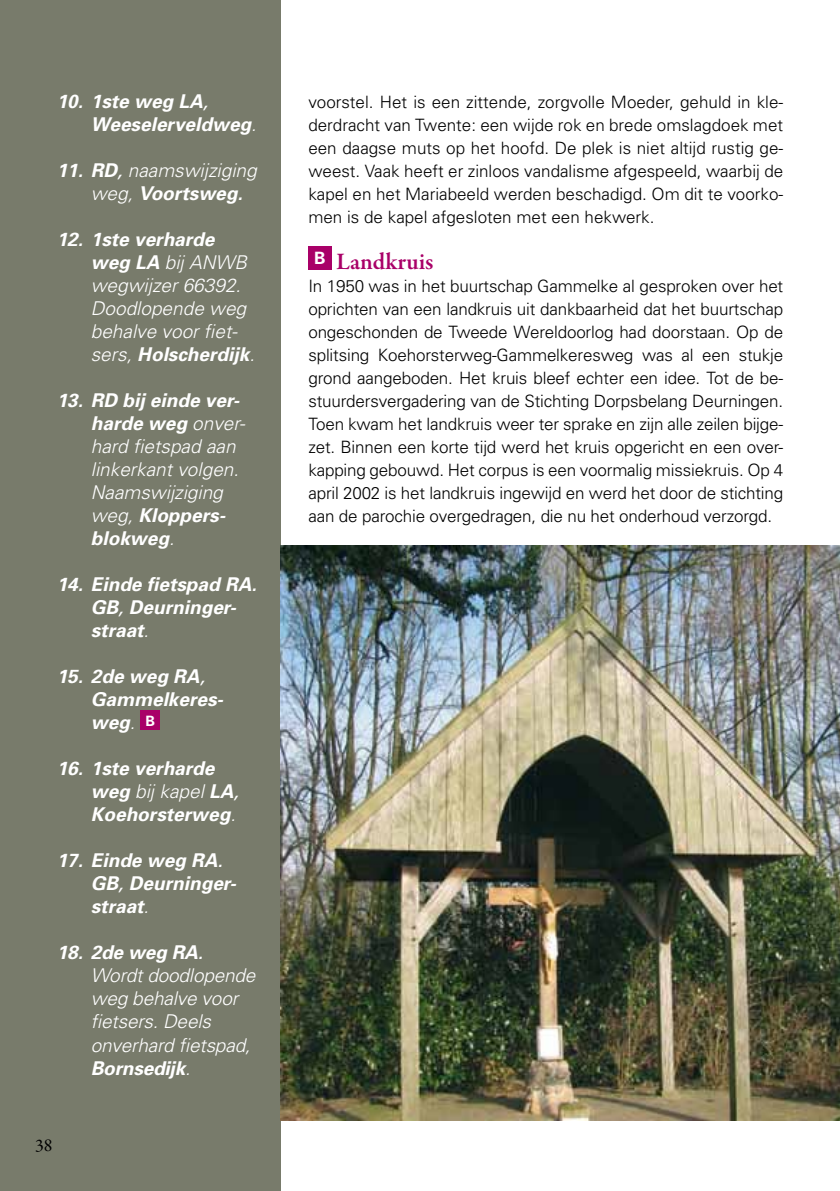
<style>
.page{position:relative;width:840px;height:1191px;background:#fff}
.page>*{position:absolute;margin:0;border:0;box-sizing:border-box;transform-origin:0 0}
.t1{font:600 24px "Garamond Premr Pro";color:#a90068}
.t2{font:italic 300 19px/23px "Univers";color:#fff}
.t3{font:italic 700 19px/23px "Univers";color:#fff}
.t4{font:18px "Garamond Premr Pro";color:#000}
.t5{font:300 17px/23px "Univers";letter-spacing:-.005em;color:#000;text-align:justify}
.s1{font-weight:400}
.s2{font-weight:300}
.s3{font-weight:700}
</style>
<div class="page">
<div style="left:0;top:0;width:280px;height:1191px;background:#787b6b"></div>
<div style="left:140px;top:711px;width:20px;height:19px;background:#a90068"></div>
<div style="left:308px;top:246px;width:23px;height:23px;background:#a90068"></div>
<img style="left:280px;top:545px;width:559px;height:575px">
<p class="t3" style="left:91px;top:90px;width:167px;text-indent:-34px">10. 1ste weg LA<span class="s1">,<br></span>Weeselerveldweg<span class="s2">.</span></p>
<p class="t2" style="left:91px;top:159px;width:167px;text-indent:-34px"><span class="s3">11. RD</span><span class="s1">,</span> naamswijziging weg, <span class="s3">Voortsweg.</span></p>
<p class="t2" style="left:91px;top:228px;width:165px;text-indent:-34px"><span class="s3">12. 1ste verharde weg LA</span> bij ANWB wegwijzer 66392.<br>Doodlopende weg behalve voor fiet&shy;sers, <span class="s3">Holscherdijk</span>.</p>
<p class="t2" style="left:91px;top:389px;width:156px;text-indent:-34px"><span class="s3">13. RD bij einde ver&shy;harde weg</span> onver&shy;hard fietspad aan linkerkant volgen.<br>Naamswijziging weg, <span class="s3">Kloppers&shy;blokweg</span>.</p>
<p class="t3" style="left:91px;top:573px;width:167px;text-indent:-34px">14. Einde fietspad RA.<br>GB<span class="s1">,</span> Deurninger&shy;straat<span class="s2">.</span></p>
<p class="t3" style="left:91px;top:665px;width:134px;text-indent:-34px">15. 2de weg RA<span class="s1">,<br></span>Gammelkeres&shy;weg<span class="s2">.</span> <sup>B</sup></p>
<p class="t3" style="left:91px;top:757px;width:149px;text-indent:-34px">16. 1ste verharde weg <span class="s2">bij kapel</span> LA<span class="s1">,<br></span>Koehorsterweg<span class="s2">.</span></p>
<p class="t3" style="left:91px;top:849px;width:147px;text-indent:-34px">17. Einde weg RA<span class="s1">.<br></span>GB<span class="s1">,</span> Deurninger&shy;straat<span class="s2">.</span></p>
<p class="t2" style="left:91px;top:941px;width:166px;text-indent:-34px"><span class="s3">18. 2de weg RA</span><span class="s1">.<br></span>Wordt doodlopende weg behalve voor fietsers. Deels onverhard fietspad,<br><span class="s3">Bornsedijk</span>.</p>
<p class="t4" style="left:35px;top:1134px;width:19px">38</p>
<p class="t5" style="left:308px;top:91px;width:476px">voorstel. Het is een zittende, zorgvolle Moeder, gehuld in kle&shy;derdracht van Twente: een wijde rok en brede omslagdoek met een daagse muts op het hoofd. De plek is niet altijd rustig ge&shy;weest. Vaak heeft er zinloos vandalisme afgespeeld, waarbij de kapel en het Mariabeeld werden beschadigd. Om dit te voorko&shy;men is de kapel afgesloten met een hekwerk.</p>
<h1 class="t1" style="left:314px;top:247px;width:121px"><sup>B</sup> Landkruis</h1>
<p class="t5" style="left:308px;top:275px;width:476px">In 1950 was in het buurtschap Gammelke al gesproken over het oprichten van een landkruis uit dankbaarheid dat het buurtschap ongeschonden de Tweede Wereldoorlog had doorstaan. Op de splitsing Koehorsterweg-Gammelkeresweg was al een stukje grond aangeboden. Het kruis bleef echter een idee. Tot de be&shy;stuurdersvergadering van de Stichting Dorpsbelang Deurningen.<br>Toen kwam het landkruis weer ter sprake en zijn alle zeilen bijge&shy;zet. Binnen een korte tijd werd het kruis opgericht en een over&shy;kapping gebouwd. Het corpus is een voormalig missiekruis. Op 4 april 2002 is het landkruis ingewijd en werd het door de stichting aan de parochie overgedragen, die nu het onderhoud verzorgd.</p>
</div>
